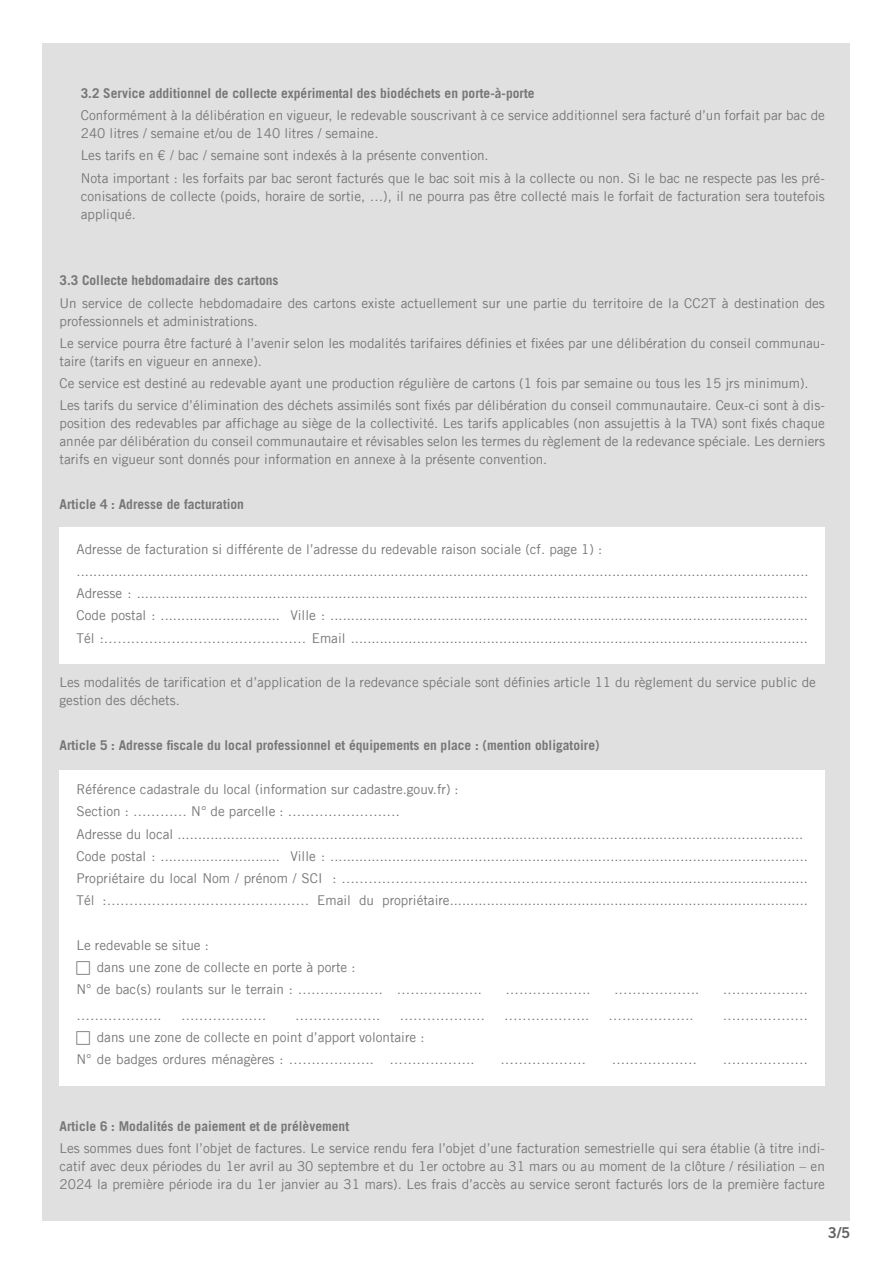
<style>
.page{position:relative;width:893px;height:1263px;background:#fff}
.page>*{position:absolute;margin:0;border:0;box-sizing:border-box;transform-origin:0 0}
.t1{font:15px "Trade Gothic LT Std Bd 2";color:#636366}
.t2{font:13.5px/18px "Trade Gothic LT";color:#777}
.t3{font:700 13.5px "Trade Gothic LT Std";color:#777}
</style>
<div class="page">
<div style="left:43px;top:43px;width:807px;height:1177px;background:#e0e0e0"></div>
<div style="left:60px;top:527px;width:765px;height:136px;background:#fff"></div>
<div style="left:60px;top:770px;width:765px;height:316px;background:#fff"></div>
<p class="t3" style="left:81px;top:85px;width:455px">3.2 Service additionnel de collecte expérimental des biodéchets en porte-à-porte</p>
<p class="t2" style="left:81px;top:106px;width:746px">Conformément à la délibération en vigueur, le redevable souscrivant à ce service additionnel sera facturé d’un forfait par bac de<br>240 litres / semaine et/ou de 140 litres / semaine.</p>
<p class="t2" style="left:81px;top:146px;width:409px">Les tarifs en € / bac / semaine sont indexés à la présente convention.</p>
<p class="t2" style="left:81px;top:169px;width:746px;text-align:justify">Nota important : les forfaits par bac seront facturés que le bac soit mis à la collecte ou non. Si le bac ne respecte pas les pré&shy;conisations de collecte (poids, horaire de sortie, …), il ne pourra pas être collecté mais le forfait de facturation sera toutefois appliqué.</p>
<p class="t3" style="left:60px;top:272px;width:221px">3.3 Collecte hebdomadaire des cartons</p>
<p class="t2" style="left:60px;top:294px;width:767px">Un service de collecte hebdomadaire des cartons existe actuellement sur une partie du territoire de la CC2T à destination des professionnels et administrations.</p>
<p class="t2" style="left:60px;top:334px;width:767px">Le service pourra être facturé à l’avenir selon les modalités tarifaires définies et fixées par une délibération du conseil communau&shy;taire (tarifs en vigueur en annexe).</p>
<p class="t2" style="left:60px;top:374px;width:751px">Ce service est destiné au redevable ayant une production régulière de cartons (1 fois par semaine ou tous les 15 jrs minimum).</p>
<p class="t2" style="left:60px;top:396px;width:767px;text-align:justify">Les tarifs du service d’élimination des déchets assimilés sont fixés par délibération du conseil communautaire. Ceux-ci sont à dis&shy;position des redevables par affichage au siège de la collectivité. Les tarifs applicables (non assujettis à la TVA) sont fixés chaque année par délibération du conseil communautaire et révisables selon les termes du règlement de la redevance spéciale. Les derniers tarifs en vigueur sont donnés pour information en annexe à la présente convention.</p>
<p class="t3" style="left:60px;top:496px;width:186px">Article 4 : Adresse de facturation</p>
<p class="t2" style="left:77px;top:539px;width:527px">Adresse de facturation si différente de l’adresse du redevable raison sociale (cf. page 1) :</p>
<p class="t2" style="left:77px;top:562px;width:734px">...............................................................................................................................................................................</p>
<p class="t2" style="left:77px;top:584px;width:733px">Adresse : ...................................................................................................................................................................</p>
<p class="t2" style="left:77px;top:606px;width:733px">Code postal : ............................. Ville : ....................................................................................................................</p>
<p class="t2" style="left:77px;top:628px;width:733px">Tél :……………………………………… Email ...............................................................................................................</p>
<p class="t2" style="left:60px;top:673px;width:758px">Les modalités de tarification et d’application de la redevance spéciale sont définies article 11 du règlement du service public de gestion des déchets.</p>
<p class="t3" style="left:60px;top:736px;width:542px">Article 5 : Adresse fiscale du local professionnel et équipements en place : (mention obligatoire)</p>
<p class="t2" style="left:77px;top:780px;width:384px">Référence cadastrale du local (information sur cadastre.gouv.fr) :</p>
<p class="t2" style="left:77px;top:802px;width:325px">Section : ………… N° de parcelle : …………………….</p>
<p class="t2" style="left:77px;top:824px;width:728px">Adresse du local ........................................................................................................................................................</p>
<p class="t2" style="left:77px;top:847px;width:733px">Code postal : ............................. Ville : ....................................................................................................................</p>
<p class="t2" style="left:77px;top:869px;width:733px">Propriétaire du local Nom / prénom / SCI : …………………………………………………...................................................</p>
<p class="t2" style="left:77px;top:891px;width:733px">Tél :……………………………………… Email du propriétaire.......................................................................................</p>
<p class="t2" style="left:77px;top:936px;width:134px">Le redevable se situe :</p>
<p class="t2" style="left:97px;top:958px;width:260px">dans une zone de collecte en porte à porte :</p>
<p class="t2" style="left:77px;top:980px;width:407px">N° de bac(s) roulants sur le terrain : ………………. ……………….</p>
<p class="t2" style="left:506px;top:980px;width:87px">……………….</p>
<p class="t2" style="left:614px;top:980px;width:87px">……………….</p>
<p class="t2" style="left:723px;top:980px;width:87px">……………….</p>
<p class="t2" style="left:77px;top:1006px;width:87px">……………….</p>
<p class="t2" style="left:181px;top:1006px;width:87px">……………….</p>
<p class="t2" style="left:295px;top:1006px;width:87px">……………….</p>
<p class="t2" style="left:400px;top:1006px;width:87px">……………….</p>
<p class="t2" style="left:504px;top:1006px;width:87px">……………….</p>
<p class="t2" style="left:609px;top:1006px;width:87px">……………….</p>
<p class="t2" style="left:723px;top:1006px;width:87px">……………….</p>
<p class="t2" style="left:97px;top:1028px;width:329px">dans une zone de collecte en point d’apport volontaire :</p>
<p class="t2" style="left:77px;top:1050px;width:400px">N° de badges ordures ménagères : ………………. ……………….</p>
<p class="t2" style="left:501px;top:1050px;width:87px">……………….</p>
<p class="t2" style="left:612px;top:1050px;width:87px">……………….</p>
<p class="t2" style="left:723px;top:1050px;width:87px">……………….</p>
<p class="t3" style="left:60px;top:1118px;width:291px">Article 6 : Modalités de paiement et de prélèvement</p>
<p class="t2" style="left:60px;top:1139px;width:767px;text-align:justify">Les sommes dues font l’objet de factures. Le service rendu fera l’objet d’une facturation semestrielle qui sera établie (à titre indi&shy;catif avec deux périodes du 1er avril au 30 septembre et du 1er octobre au 31 mars ou au moment de la clôture / résiliation – en 2024 la première période ira du 1er janvier au 31 mars). Les frais d’accès au service seront facturés lors de la première facture</p>
<p class="t1" style="left:828px;top:1223px;width:24px">3/5</p>
</div>
